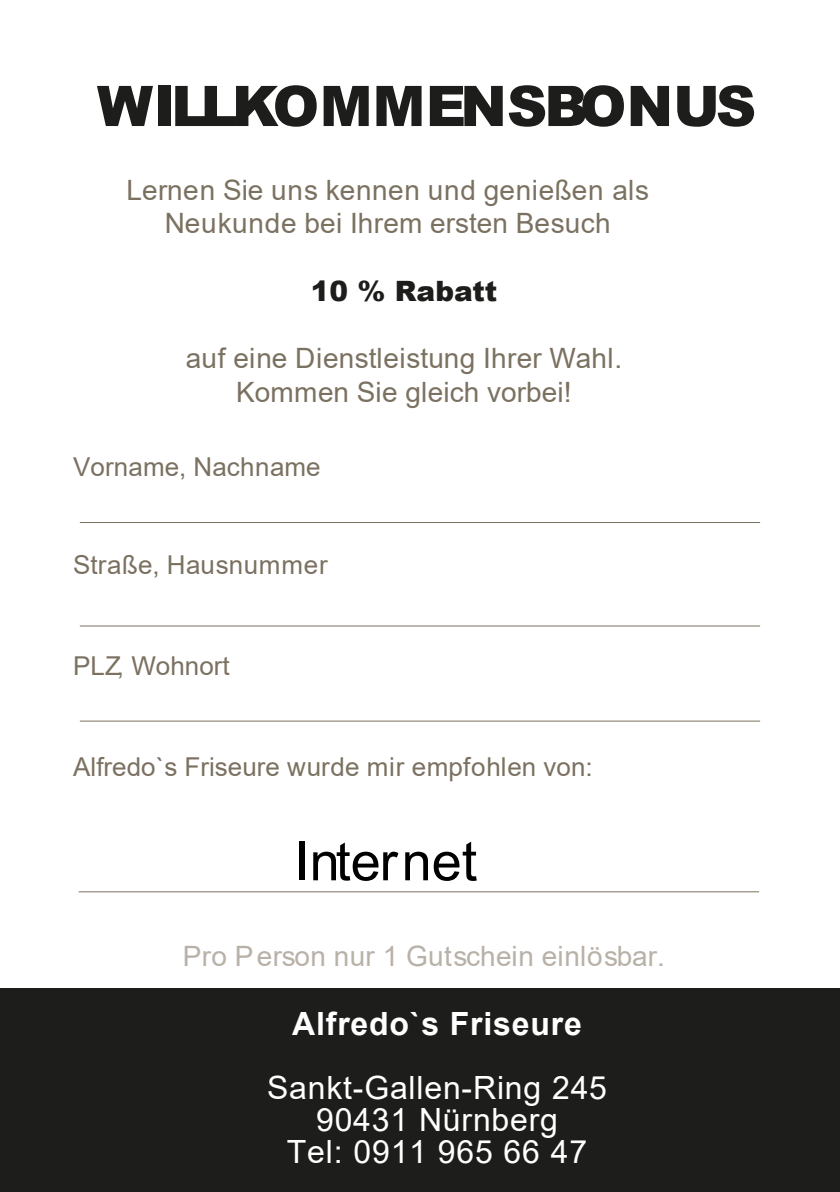
<style>
.page{position:relative;width:840px;height:1192px;background:#fff}
.page>*{position:absolute;margin:0;border:0;box-sizing:border-box;transform-origin:0 0}
.t1{font:900 56px "Arial";letter-spacing:-.055em;color:#1d1d1b}
.t2{font:54px "Arial";color:#010000}
.t3{font:32px/32px "Arial";letter-spacing:.025em;color:#fff;text-align:center}
.t4{font:700 32px "Arial";letter-spacing:.025em;color:#fff}
.t5{font:28px/33.6px "Arial";letter-spacing:.015em;color:#7b7161;text-align:center}
.t6{font:28px "Arial";letter-spacing:.015em;color:#b8b1a8}
.t7{font:900 28px "Arial";color:#1d1d1b}
.t8{font:26px "Arial";color:#7b7161}
.s1{font-size:55.6px}
</style>
<div class="page">
<hr style="left:80px;top:522px;width:680px;height:1px;background:#7b7161">
<hr style="left:80px;top:625px;width:680px;height:1px;background:#7b7161">
<hr style="left:80px;top:720px;width:680px;height:1px;background:#7b7161">
<hr style="left:79px;top:891px;width:680px;height:1px;background:#7b7161">
<div style="left:0;top:988px;width:840px;height:203px;background:#1d1d1b"></div>
<h1 class="t1" style="left:97px;top:86px;width:661px">WILLKOMMENSBONUS</h1>
<p class="t5" style="left:126px;top:176px;width:524px">Lernen Sie uns kennen und genießen als<br>Neukunde bei Ihrem ersten Besuch</p>
<p class="t7" style="left:311px;top:281px;width:188px">10 % Rabatt</p>
<p class="t5" style="left:186px;top:344px;width:438px">auf eine Dienstleistung Ihrer Wahl.<br>Kommen Sie gleich vorbei!</p>
<p class="t8" style="left:73px;top:457px;width:249px">Vorname, Nachname</p>
<p class="t8" style="left:73px;top:555px;width:256px">Straße, Hausnummer</p>
<p class="t8" style="left:73px;top:656px;width:158px">PLZ, Wohnort</p>
<p class="t8" style="left:73px;top:757px;width:521px">Alfredo`s Friseure wurde mir empfohlen von:</p>
<h2 class="t2" style="left:295px;top:841px;width:184px">Interne<span class="s1">t</span></h2>
<p class="t6" style="left:183px;top:945px;width:484px">Pro Person nur 1 Gutschein einlösbar.</p>
<p class="t4" style="left:292px;top:1011px;width:291px">Alfredo`s Friseure</p>
<p class="t3" style="left:267px;top:1074px;width:342px">Sankt-Gallen-Ring 245<br>90431 Nürnberg<br>Tel: 0911 965 66 47</p>
</div>
